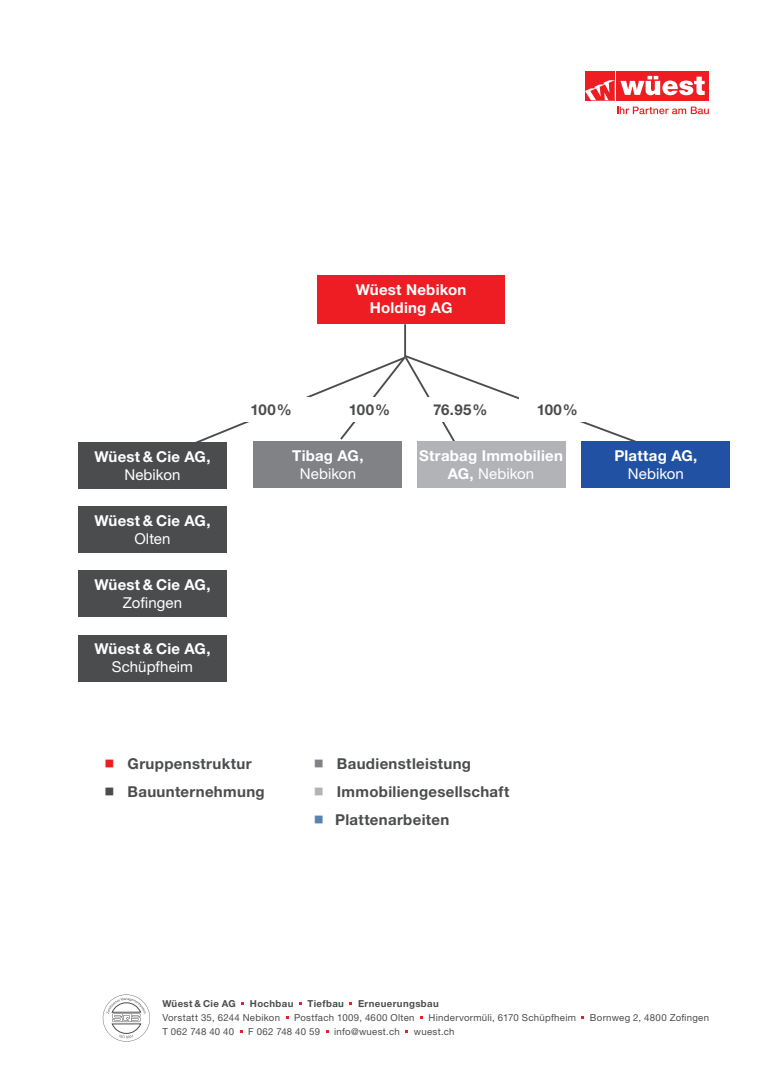
<style>
.page{position:relative;width:780px;height:1088px;background:#fff}
.page>*{position:absolute;margin:0;border:0;box-sizing:border-box;transform-origin:0 0}
.t1{font:700 15px/18px "Helvetica Neue LT Std";letter-spacing:.015em;color:#fff;text-align:center}
.t2{font:700 15px/28px "Helvetica Neue LT Std";letter-spacing:.02em;color:#4b4c4d}
.t3{font:15px "Helvetica Neue LT Std";letter-spacing:.005em;color:#fff}
.t4{font:9.62px "Helvetica Neue LT Std";letter-spacing:.03em;color:#4b4c4d}
.t5{font:700 9.62px "Helvetica Neue LT Std";letter-spacing:.04em;color:#4b4c4d}
.s1{font-weight:400}
</style>
<div class="page">
<div style="left:317px;top:275px;width:188px;height:48px;background:#ee1d23"></div>
<hr style="left:404px;top:324px;width:2px;height:33px;background:#4b4c4d">
<div style="left:78px;top:507px;width:149px;height:46px;background:#4b4c4d"></div>
<div style="left:78px;top:571px;width:149px;height:46px;background:#4b4c4d"></div>
<div style="left:78px;top:635px;width:149px;height:46px;background:#4b4c4d"></div>
<div style="left:253px;top:441px;width:149px;height:46px;background:#808285"></div>
<svg style="left:195px;top:353px;width:441px;height:98px"></svg>
<div style="left:233px;top:397px;width:76px;height:24px;background:#fff"></div>
<div style="left:78px;top:442px;width:149px;height:46px;background:#4b4c4d"></div>
<div style="left:422px;top:397px;width:76px;height:24px;background:#fff"></div>
<div style="left:416px;top:441px;width:149px;height:46px;background:#b2b3b7"></div>
<div style="left:581px;top:441px;width:149px;height:46px;background:#2151a3"></div>
<div style="left:519px;top:397px;width:76px;height:24px;background:#fff"></div>
<svg style="left:103px;top:994px;width:47px;height:47px"></svg>
<svg style="left:617px;top:107px;width:91px;height:7px"></svg>
<div style="left:616px;top:71px;width:93px;height:29px;background:#ee1d23"></div>
<svg style="left:620px;top:76px;width:84px;height:19px"></svg>
<div style="left:585px;top:71px;width:29px;height:29px;background:#ee1d23"></div>
<svg style="left:585px;top:80px;width:29px;height:20px"></svg>
<h1 class="t1" style="left:94px;top:447px;width:118px">Wüest &amp; Cie AG,</h1>
<h1 class="t3" style="left:124px;top:465px;width:58px">Nebikon</h1>
<h1 class="t1" style="left:94px;top:511px;width:118px">Wüest &amp; Cie AG,</h1>
<h1 class="t3" style="left:134px;top:530px;width:38px">Olten</h1>
<h1 class="t1" style="left:94px;top:575px;width:118px">Wüest &amp; Cie AG,</h1>
<h1 class="t3" style="left:123px;top:594px;width:61px">Zofingen</h1>
<h1 class="t1" style="left:94px;top:640px;width:118px">Wüest &amp; Cie AG,</h1>
<h1 class="t3" style="left:112px;top:658px;width:83px">Schüpfheim</h1>
<h1 class="t1" style="left:356px;top:281px;width:112px">Wüest Nebikon<br>Holding AG</h1>
<h1 class="t2" style="left:250px;top:395px;width:43px">100%</h1>
<h1 class="t2" style="left:349px;top:395px;width:43px">100%</h1>
<h1 class="t1" style="left:292px;top:446px;width:73px">Tibag AG,</h1>
<h1 class="t3" style="left:300px;top:464px;width:58px">Nebikon</h1>
<h1 class="t2" style="left:433px;top:395px;width:56px">76.95%</h1>
<h1 class="t1" style="left:419px;top:446px;width:145px">Strabag Immobilien<br>AG, <span class="s1">Nebikon</span></h1>
<h1 class="t1" style="left:614px;top:446px;width:84px">Plattag AG,</h1>
<h1 class="t2" style="left:536px;top:395px;width:43px">100%</h1>
<h1 class="t3" style="left:627px;top:464px;width:58px">Nebikon</h1>
<h1 class="t2" style="left:128px;top:749px;width:139px">Gruppenstruktur<br>Bauunternehmung</h1>
<h1 class="t2" style="left:335px;top:749px;width:176px">Baudienstleistung<br>Immobiliengesellschaft<br>Plattenarbeiten</h1>
<p class="t5" style="left:162px;top:997px;width:75px">Wüest &amp; Cie AG</p>
<p class="t5" style="left:250px;top:997px;width:45px">Hochbau</p>
<p class="t5" style="left:307px;top:997px;width:38px">Tiefbau</p>
<p class="t5" style="left:358px;top:997px;width:82px">Erneuerungsbau</p>
<p class="t4" style="left:162px;top:1012px;width:119px">Vorstatt 35, 6244 Nebikon</p>
<p class="t4" style="left:294px;top:1012px;width:122px">Postfach 1009, 4600 Olten</p>
<p class="t4" style="left:428px;top:1012px;width:149px">Hindervormüli, 6170 Schüpfheim</p>
<p class="t4" style="left:590px;top:1012px;width:121px">Bornweg 2, 4800 Zofingen</p>
<p class="t4" style="left:162px;top:1026px;width:73px">T 062 748 40 40</p>
<p class="t4" style="left:248px;top:1026px;width:73px">F 062 748 40 59</p>
<p class="t4" style="left:334px;top:1026px;width:67px">info@wuest.ch</p>
<p class="t4" style="left:414px;top:1026px;width:42px">wuest.ch</p>
</div>
